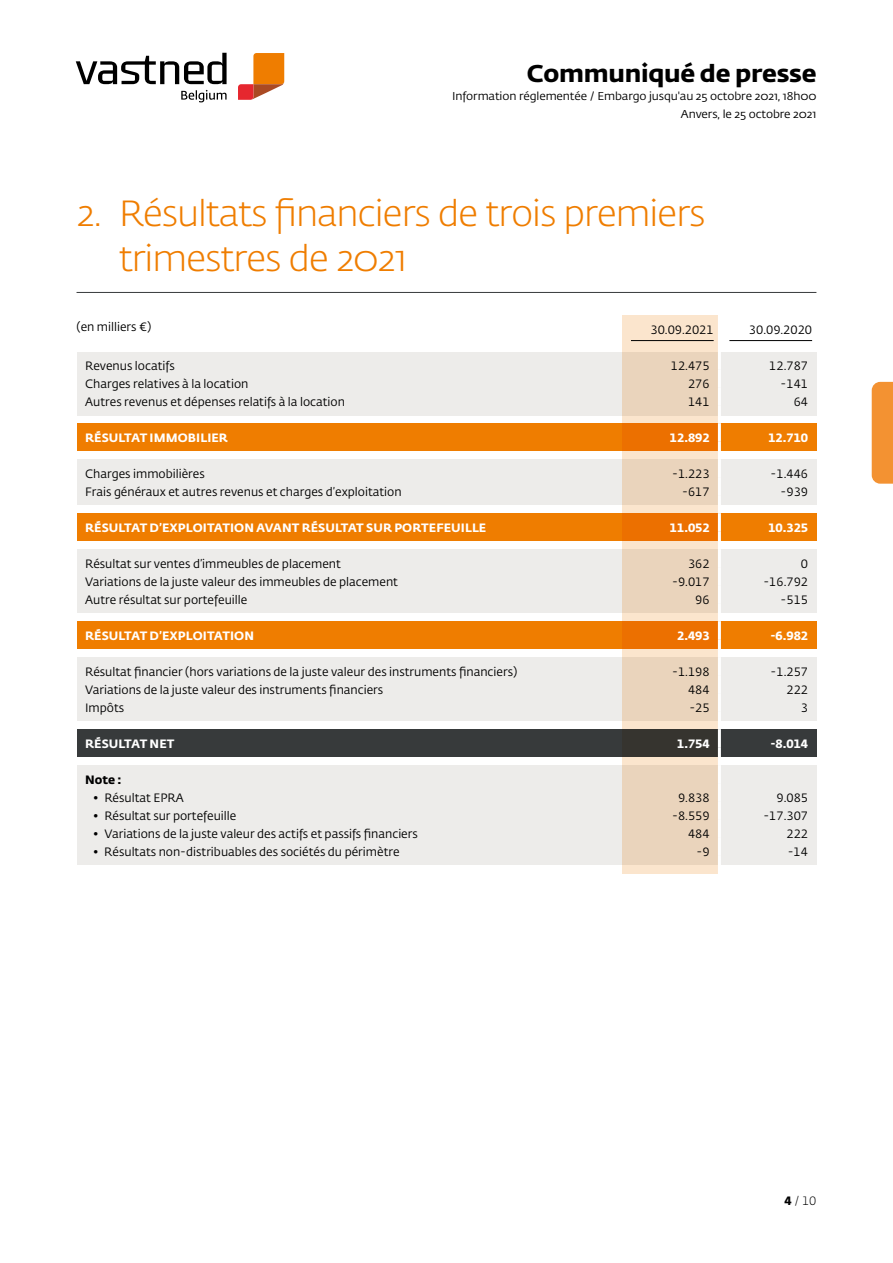
<style>
.page{position:relative;width:893px;height:1263px;background:#fff}
.page>*{position:absolute;margin:0;border:0;box-sizing:border-box;transform-origin:0 0}
.t1{font:300 36px/45px "Fedra Sans Std";letter-spacing:-.03em;color:#ef7d00;scale:1.05 1}
.t2{font:700 24px "Fedra Sans Std";letter-spacing:-.01em;color:#000;scale:1.05 1}
.t3{font:12px "Fedra Sans Std";color:#000}
.t4{font:700 12px "Fedra Sans Std";letter-spacing:.01em;color:#fff}
.t5{font:700 12px "Fedra Sans Std";color:#000}
.t6{font:300 12px "Fedra Sans Std";color:#000}
.t7{font:11.25px/18px "Fedra Sans Std";letter-spacing:-.01em;color:#000;text-align:right;scale:1.05 1}
.s1{font-weight:700}
</style>
<div class="page">
<hr style="left:77px;top:292px;width:739px;height:1px;background:#373a3b">
<div style="left:77px;top:352px;width:739px;height:63px;background:#edecea"></div>
<div style="left:77px;top:460px;width:739px;height:45px;background:#edecea"></div>
<div style="left:77px;top:658px;width:739px;height:63px;background:#edecea"></div>
<div style="left:77px;top:424px;width:739px;height:27px;background:#ef7d00"></div>
<div style="left:77px;top:514px;width:739px;height:27px;background:#ef7d00"></div>
<div style="left:77px;top:550px;width:739px;height:63px;background:#edecea"></div>
<div style="left:77px;top:766px;width:739px;height:99px;background:#edecea"></div>
<div style="left:77px;top:622px;width:739px;height:27px;background:#ef7d00"></div>
<div style="left:77px;top:730px;width:739px;height:27px;background:#373a3b"></div>
<svg style="left:622px;top:316px;width:95px;height:558px;fill:#ead4bc"></svg>
<hr style="left:718px;top:352px;width:3px;height:18px;background:#fff">
<hr style="left:718px;top:370px;width:3px;height:18px;background:#fff">
<hr style="left:718px;top:388px;width:3px;height:18px;background:#fff">
<hr style="left:718px;top:406px;width:3px;height:18px;background:#fff">
<hr style="left:718px;top:424px;width:3px;height:18px;background:#fff">
<hr style="left:718px;top:442px;width:3px;height:18px;background:#fff">
<hr style="left:718px;top:460px;width:3px;height:18px;background:#fff">
<hr style="left:718px;top:478px;width:3px;height:18px;background:#fff">
<hr style="left:718px;top:496px;width:3px;height:18px;background:#fff">
<hr style="left:718px;top:514px;width:3px;height:18px;background:#fff">
<hr style="left:718px;top:532px;width:3px;height:18px;background:#fff">
<hr style="left:718px;top:550px;width:3px;height:18px;background:#fff">
<hr style="left:718px;top:568px;width:3px;height:18px;background:#fff">
<hr style="left:718px;top:586px;width:3px;height:18px;background:#fff">
<hr style="left:718px;top:604px;width:3px;height:18px;background:#fff">
<hr style="left:718px;top:622px;width:3px;height:18px;background:#fff">
<hr style="left:718px;top:640px;width:3px;height:18px;background:#fff">
<hr style="left:718px;top:658px;width:3px;height:18px;background:#fff">
<hr style="left:718px;top:676px;width:3px;height:18px;background:#fff">
<hr style="left:718px;top:694px;width:3px;height:18px;background:#fff">
<hr style="left:718px;top:712px;width:3px;height:18px;background:#fff">
<hr style="left:718px;top:730px;width:3px;height:18px;background:#fff">
<hr style="left:718px;top:748px;width:3px;height:18px;background:#fff">
<hr style="left:718px;top:766px;width:3px;height:18px;background:#fff">
<hr style="left:718px;top:784px;width:3px;height:18px;background:#fff">
<hr style="left:718px;top:802px;width:3px;height:18px;background:#fff">
<hr style="left:718px;top:820px;width:3px;height:18px;background:#fff">
<hr style="left:718px;top:838px;width:3px;height:18px;background:#fff">
<hr style="left:718px;top:856px;width:3px;height:18px;background:#fff">
<hr style="left:631px;top:340px;width:83px;height:1px;background:#000">
<hr style="left:729px;top:340px;width:83px;height:1px;background:#000">
<svg style="left:181px;top:90px;width:46px;height:12px"></svg>
<svg style="left:76px;top:53px;width:151px;height:31px"></svg>
<svg style="left:238px;top:53px;width:46px;height:47px"></svg>
<div style="left:872px;top:382px;width:21px;height:102px;background:#f39232"></div>
<h2 class="t2" style="left:527px;top:58px;width:277px">Communiqué de presse</h2>
<p class="t7" style="left:452px;top:87px;width:348px">Information réglementée / Embargo jusqu'au 25 octobre 2021, 18h00<br>Anvers, le 25 octobre 2021</p>
<h1 class="t1" style="left:119px;top:191px;width:560px;text-indent:-42px">2. Résultats financiers de trois premiers trimestres de 2021</h1>
<p class="t3" style="left:77px;top:319px;width:76px">(en milliers €)</p>
<p class="t3" style="left:650px;top:322px;width:65px">30.09.2021</p>
<p class="t3" style="left:749px;top:322px;width:65px">30.09.2020</p>
<p class="t3" style="left:85px;top:358px;width:91px">Revenus locatifs</p>
<p class="t3" style="left:671px;top:358px;width:40px">12.475</p>
<p class="t3" style="left:769px;top:358px;width:40px">12.787</p>
<p class="t3" style="left:85px;top:376px;width:165px">Charges relatives à la location</p>
<p class="t3" style="left:688px;top:376px;width:23px">276</p>
<p class="t3" style="left:781px;top:376px;width:29px">-141</p>
<p class="t3" style="left:85px;top:394px;width:261px">Autres revenus et dépenses relatifs à la location</p>
<p class="t3" style="left:688px;top:394px;width:23px">141</p>
<p class="t3" style="left:794px;top:394px;width:16px">64</p>
<p class="t4" style="left:85px;top:430px;width:144px">RÉSULTAT IMMOBILIER</p>
<p class="t4" style="left:670px;top:430px;width:41px">12.892</p>
<p class="t4" style="left:768px;top:430px;width:41px">12.710</p>
<p class="t3" style="left:85px;top:466px;width:121px">Charges immobilières</p>
<p class="t3" style="left:672px;top:466px;width:39px">-1.223</p>
<p class="t3" style="left:771px;top:466px;width:39px">-1.446</p>
<p class="t3" style="left:85px;top:484px;width:318px">Frais généraux et autres revenus et charges d’exploitation</p>
<p class="t3" style="left:682px;top:484px;width:29px">-617</p>
<p class="t3" style="left:781px;top:484px;width:29px">-939</p>
<p class="t4" style="left:85px;top:520px;width:403px">RÉSULTAT D’EXPLOITATION AVANT RÉSULTAT SUR PORTEFEUILLE</p>
<p class="t4" style="left:670px;top:520px;width:41px">11.052</p>
<p class="t4" style="left:768px;top:520px;width:41px">10.325</p>
<p class="t3" style="left:85px;top:556px;width:257px">Résultat sur ventes d’immeubles de placement</p>
<p class="t3" style="left:688px;top:556px;width:23px">362</p>
<p class="t3" style="left:801px;top:556px;width:9px">0</p>
<p class="t3" style="left:85px;top:574px;width:314px">Variations de la juste valeur des immeubles de placement</p>
<p class="t3" style="left:672px;top:574px;width:39px">-9.017</p>
<p class="t3" style="left:763px;top:574px;width:46px">-16.792</p>
<p class="t3" style="left:85px;top:592px;width:164px">Autre résultat sur portefeuille</p>
<p class="t3" style="left:695px;top:592px;width:16px">96</p>
<p class="t3" style="left:781px;top:592px;width:29px">-515</p>
<p class="t4" style="left:85px;top:628px;width:170px">RÉSULTAT D’EXPLOITATION</p>
<p class="t4" style="left:677px;top:628px;width:34px">2.493</p>
<p class="t4" style="left:770px;top:628px;width:39px">-6.982</p>
<p class="t3" style="left:85px;top:664px;width:434px">Résultat financier (hors variations de la juste valeur des instruments financiers)</p>
<p class="t3" style="left:672px;top:664px;width:39px">-1.198</p>
<p class="t3" style="left:771px;top:664px;width:39px">-1.257</p>
<p class="t3" style="left:85px;top:682px;width:300px">Variations de la juste valeur des instruments financiers</p>
<p class="t3" style="left:688px;top:682px;width:23px">484</p>
<p class="t3" style="left:786px;top:682px;width:23px">222</p>
<p class="t3" style="left:85px;top:700px;width:41px">Impôts</p>
<p class="t3" style="left:689px;top:700px;width:22px">-25</p>
<p class="t3" style="left:801px;top:700px;width:9px">3</p>
<p class="t4" style="left:85px;top:736px;width:91px">RÉSULTAT NET</p>
<p class="t4" style="left:677px;top:736px;width:34px">1.754</p>
<p class="t4" style="left:770px;top:736px;width:39px">-8.014</p>
<p class="t5" style="left:85px;top:772px;width:38px">Note :</p>
<p class="t3" style="left:94px;top:790px;width:92px">• Résultat EPRA</p>
<p class="t3" style="left:678px;top:790px;width:33px">9.838</p>
<p class="t3" style="left:776px;top:790px;width:33px">9.085</p>
<p class="t3" style="left:94px;top:808px;width:144px">• Résultat sur portefeuille</p>
<p class="t3" style="left:672px;top:808px;width:39px">-8.559</p>
<p class="t3" style="left:763px;top:808px;width:46px">-17.307</p>
<p class="t3" style="left:94px;top:826px;width:326px">• Variations de la juste valeur des actifs et passifs financiers</p>
<p class="t3" style="left:688px;top:826px;width:23px">484</p>
<p class="t3" style="left:786px;top:826px;width:23px">222</p>
<p class="t3" style="left:94px;top:844px;width:308px">• Résultats non-distribuables des sociétés du périmètre</p>
<p class="t3" style="left:696px;top:844px;width:15px">-9</p>
<p class="t3" style="left:788px;top:844px;width:22px">-14</p>
<p class="t6" style="left:784px;top:1193px;width:33px"><span class="s1">4</span> / 10</p>
</div>
